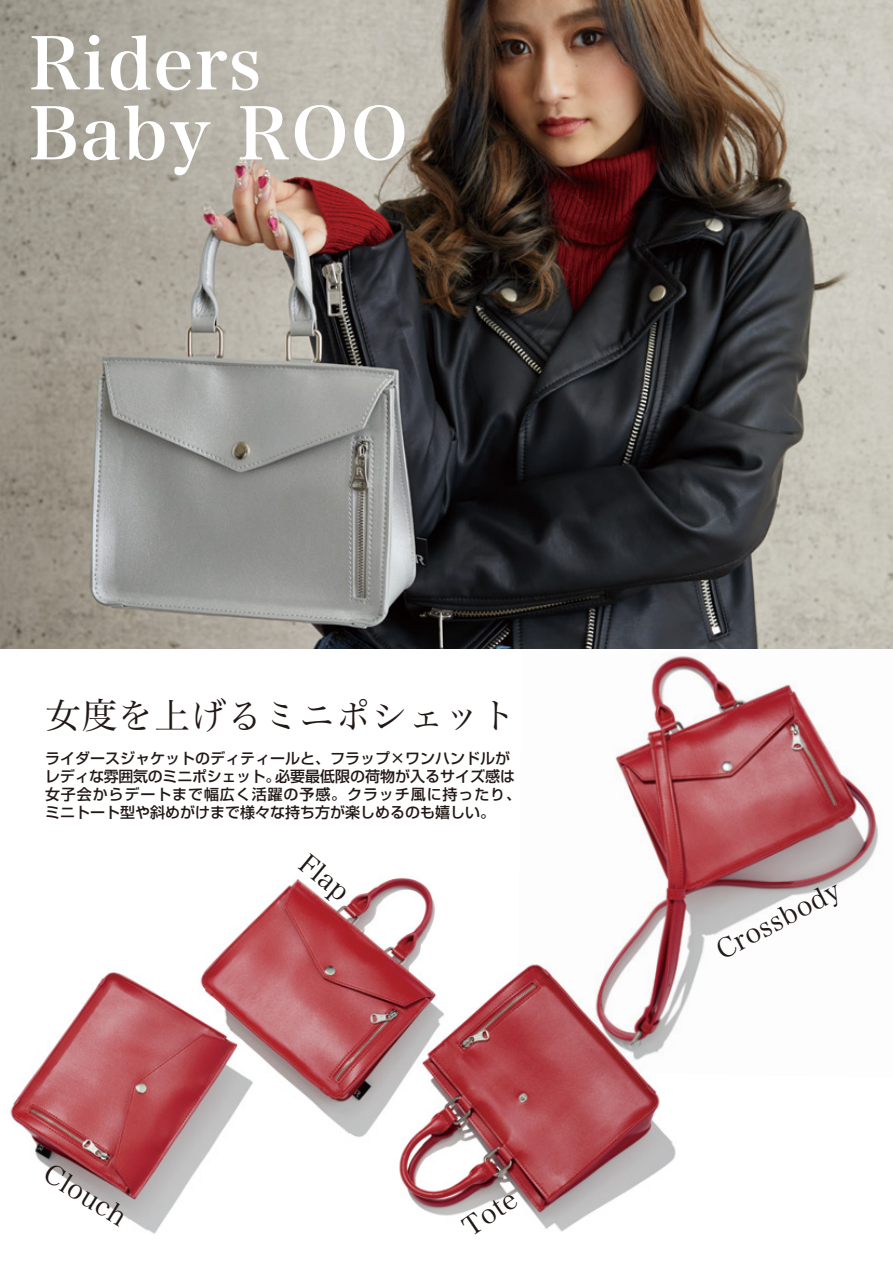
<style>
.page{position:relative;width:893px;height:1263px;background:#fff}
.page>*{position:absolute;margin:0;border:0;box-sizing:border-box;transform-origin:0 0}
.t1{font:71.25px/70.1px "Hira Min Pro W6";letter-spacing:.02em;color:#fff}
.t2{font:35.55px "Hira Min Pro W3";letter-spacing:.02em;color:#221815}
.t3{font:26.85px "Hira Min Pro W3";color:#221815}
.t4{font:500 15px/18px "Shin Go Pro";color:#221815}
</style>
<div class="page">
<img style="left:270px;top:878px;width:165px;height:259px">
<img style="left:357px;top:929px;width:319px;height:303px">
<img style="left:517px;top:648px;width:376px;height:429px">
<img style="left:10px;top:904px;width:279px;height:330px">
<img style="left:0;top:0;width:893px;height:648px">
<h1 class="t1" style="left:29px;top:24px;width:381px">Riders<br>Baby ROO</h1>
<h2 class="t2" style="left:45px;top:686px;width:473px">女度を上げるミニポシェット</h2>
<p class="t4" style="left:45px;top:747px;width:478px">ライダースジャケットのディティールと、フラップ×ワンハンドルがレディな雰囲気のミニポシェット。必要最低限の荷物が入るサイズ感は女子会からデートまで幅広く活躍の予感。クラッチ風に持ったり、ミニトート型や斜めがけまで様々な持ち方が楽しめるのも嬉しい。</p>
<h3 class="t3" style="left:58px;top:1151px;width:93px;rotate:32deg">Clouch</h3>
<h3 class="t3" style="left:318px;top:842px;width:58px;rotate:40deg">Flap</h3>
<h3 class="t3" style="left:453px;top:1210px;width:60px;rotate:-34deg">Tote</h3>
<h3 class="t3" style="left:707px;top:932px;width:138px;rotate:-28deg">Crossbody</h3>
</div>
